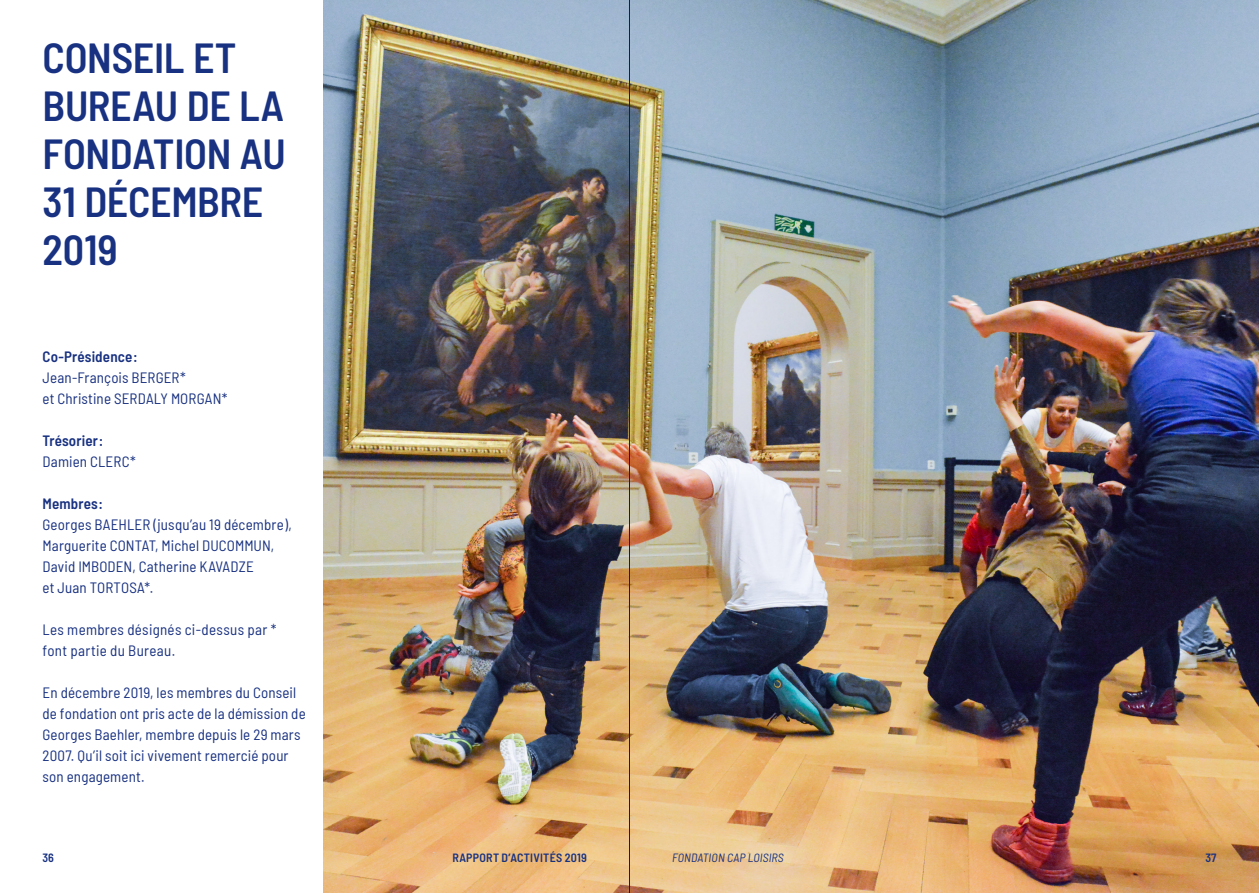
<style>
.page{position:relative;width:1259px;height:893px;background:#fff}
.page>*{position:absolute;margin:0;border:0;box-sizing:border-box;transform-origin:0 0}
.Titres_1{font:600 semi-condensed 42px/48px "Barlow";letter-spacing:-.01em;color:#183181}
.Texte_courant{font:semi-condensed 15px/21px "Barlow";letter-spacing:.01em;color:#183181}
.Texte_courant-2{font:600 semi-condensed 15px "Barlow";letter-spacing:.01em;color:#183181}
.t1{font:600 semi-condensed 12px "Barlow";letter-spacing:.02em;color:#183181}
.t2{font:italic semi-condensed 12px "Barlow";letter-spacing:.01em;color:#183181}
</style>
<div class="page">
<img style="left:323px;top:0;width:936px;height:893px">
<hr style="left:629px;top:0;width:1px;height:893px;background:#231f20">
<p class="Titres_1" style="left:43px;top:31px;width:245px">CONSEIL ET<br>BUREAU DE LA<br>FONDATION AU<br>31 DÉCEMBRE<br>2019</p>
<p class="Texte_courant-2" style="left:43px;top:345px;width:97px">Co-Présidence:</p>
<p class="Texte_courant" style="left:43px;top:366px;width:145px">Jean-François BERGER*</p>
<p class="Texte_courant" style="left:43px;top:387px;width:186px">et Christine SERDALY MORGAN*</p>
<p class="Texte_courant-2" style="left:43px;top:429px;width:62px">Trésorier:</p>
<p class="Texte_courant" style="left:43px;top:450px;width:95px">Damien CLERC*</p>
<p class="Texte_courant-2" style="left:43px;top:492px;width:62px">Membres:</p>
<p class="Texte_courant" style="left:43px;top:513px;width:251px">Georges BAEHLER (jusqu’au 19 décembre),<br>Marguerite CONTAT, Michel DUCOMMUN,<br>David IMBODEN, Catherine KAVADZE</p>
<p class="Texte_courant" style="left:43px;top:576px;width:112px">et Juan TORTOSA*.</p>
<p class="Texte_courant" style="left:43px;top:618px;width:235px">Les membres désignés ci-dessus par *</p>
<p class="Texte_courant" style="left:43px;top:639px;width:134px">font partie du Bureau.</p>
<p class="Texte_courant" style="left:43px;top:681px;width:265px">En décembre 2019, les membres du Conseil de fondation ont pris acte de la démission de Georges Baehler, membre depuis le 29 mars 2007. Qu’il soit ici vivement remercié pour son engagement.</p>
<p class="t1" style="left:43px;top:849px;width:13px">36</p>
<p class="t1" style="left:452px;top:849px;width:136px">RAPPORT D’ACTIVITÉS 2019</p>
<p class="t2" style="left:672px;top:849px;width:113px">FONDATION CAP LOISIRS</p>
<p class="t1" style="left:1205px;top:849px;width:13px">37</p>
</div>
